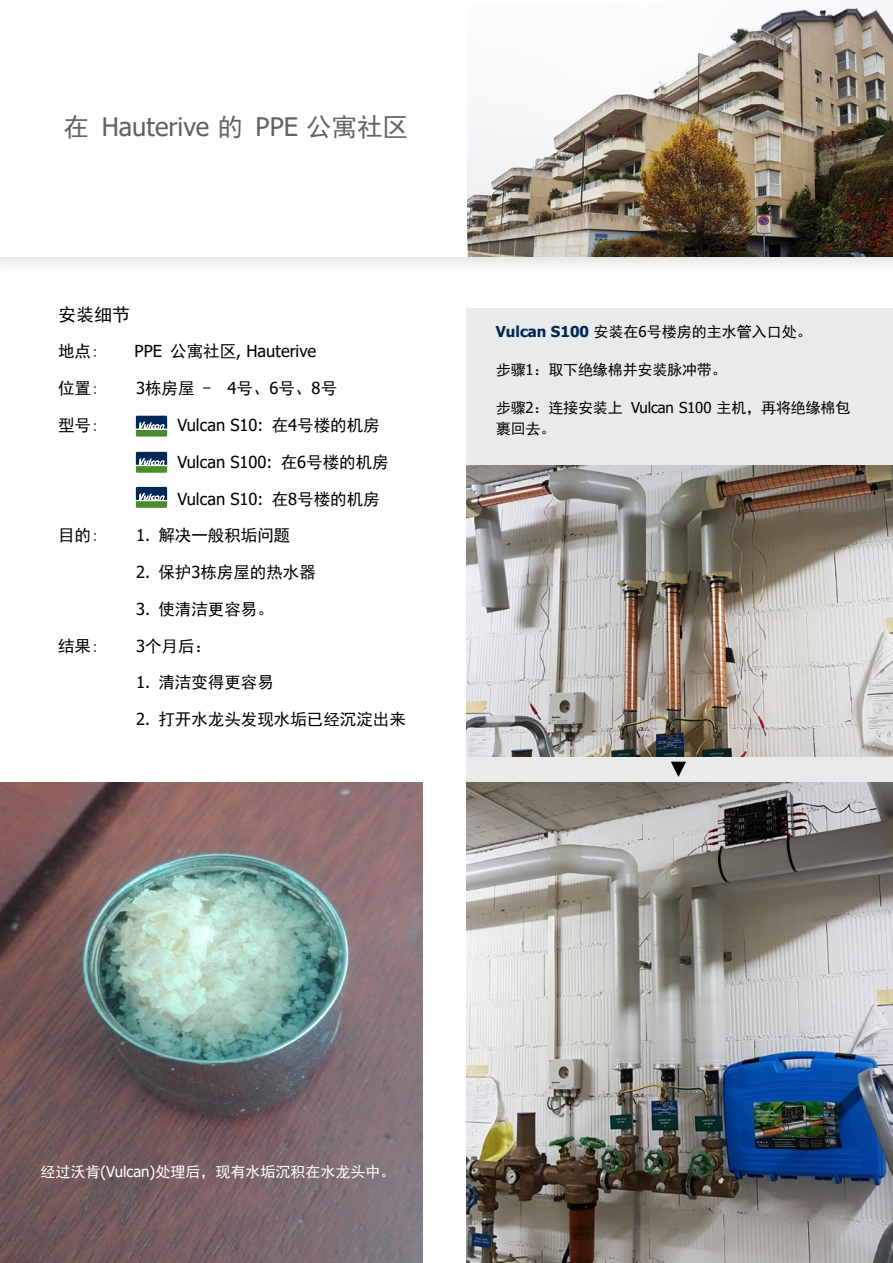
<style>
.page{position:relative;width:893px;height:1263px;background:#fff}
.page>*{position:absolute;margin:0;border:0;box-sizing:border-box;transform-origin:0 0}
.t1{font:25.5px "Tahoma";color:#626261}
.t2{font:18px "Sim Hei";color:#000}
.t3{font:16.5px "Sim Hei";color:#000}
.t4{font:16.5px "Tahoma";color:#000}
.t5{font:15px/21px "Sim Hei";letter-spacing:-.01em;color:#000}
.t6{font:15px "Sim Hei";color:#fff}
.s1{font-family:"Sim Hei"}
.s2{font-family:"Tahoma"}
.s3{font-family:"Tahoma";font-weight:700;color:#002856}
</style>
<div class="page">
<div style="left:0;top:0;width:893px;height:279px;background:#000;opacity:.15"></div>
<div style="left:0;top:0;width:893px;height:257px;background:#fff"></div>
<img style="left:468px;top:5px;width:425px;height:251px">
<img style="left:0;top:782px;width:422px;height:481px">
<div style="left:466px;top:308px;width:427px;height:549px;background:#e9eaeb"></div>
<img style="left:466px;top:466px;width:427px;height:291px">
<img style="left:466px;top:782px;width:427px;height:481px">
<svg style="left:671px;top:762px;width:15px;height:15px"></svg>
<svg style="left:136px;top:416px;width:31px;height:20px"></svg>
<svg style="left:136px;top:452px;width:31px;height:21px"></svg>
<svg style="left:136px;top:487px;width:31px;height:21px"></svg>
<h1 class="t1" style="left:63px;top:110px;width:346px"><span class="s1">在</span> Hauterive <span class="s1">的</span> PPE <span class="s1">公寓社区</span></h1>
<p class="t2" style="left:58px;top:305px;width:74px">安装细节</p>
<p class="t3" style="left:58px;top:343px;width:43px">地点:</p>
<p class="t4" style="left:135px;top:340px;width:183px">PPE <span class="s1">公寓社区</span>, Hauterive</p>
<p class="t3" style="left:58px;top:380px;width:43px">位置:</p>
<p class="t3" style="left:136px;top:380px;width:203px"><span class="s2">3</span>栋房屋 - <span class="s2">4</span>号、<span class="s2">6</span>号、<span class="s2">8</span>号</p>
<p class="t3" style="left:58px;top:417px;width:43px">型号:</p>
<p class="t4" style="left:177px;top:414px;width:204px">Vulcan S10: <span class="s1">在</span>4<span class="s1">号楼的机房</span></p>
<p class="t4" style="left:177px;top:451px;width:213px">Vulcan S100: <span class="s1">在</span>6<span class="s1">号楼的机房</span></p>
<p class="t4" style="left:177px;top:487px;width:204px">Vulcan S10: <span class="s1">在</span>8<span class="s1">号楼的机房</span></p>
<p class="t3" style="left:58px;top:527px;width:43px">目的:</p>
<p class="t3" style="left:136px;top:527px;width:156px"><span class="s2">1.</span> 解决一般积垢问题</p>
<p class="t3" style="left:136px;top:564px;width:181px"><span class="s2">2.</span> 保护<span class="s2">3</span>栋房屋的热水器</p>
<p class="t3" style="left:136px;top:601px;width:139px"><span class="s2">3.</span> 使清洁更容易。</p>
<p class="t3" style="left:58px;top:637px;width:43px">结果:</p>
<p class="t3" style="left:136px;top:637px;width:77px"><span class="s2">3</span>个月后：</p>
<p class="t3" style="left:136px;top:674px;width:139px"><span class="s2">1.</span> 清洁变得更容易</p>
<p class="t3" style="left:136px;top:711px;width:271px"><span class="s2">2.</span> 打开水龙头发现水垢已经沉淀出来</p>
<p class="t5" style="left:496px;top:321px;width:317px"><span class="s3">Vulcan S100</span> 安装在<span class="s2">6</span>号楼房的主水管入口处。</p>
<p class="t5" style="left:496px;top:359px;width:232px">步骤<span class="s2">1</span>：取下绝缘棉并安装脉冲带。</p>
<p class="t5" style="left:496px;top:397px;width:356px">步骤<span class="s2">2</span>：连接安装上 <span class="s2">Vulcan S100</span> 主机，再将绝缘棉包裹回去。</p>
<p class="t6" style="left:40px;top:1164px;width:356px">经过沃肯<span class="s2">(Vulcan)</span>处理后，现有水垢沉积在水龙头中。</p>
</div>
